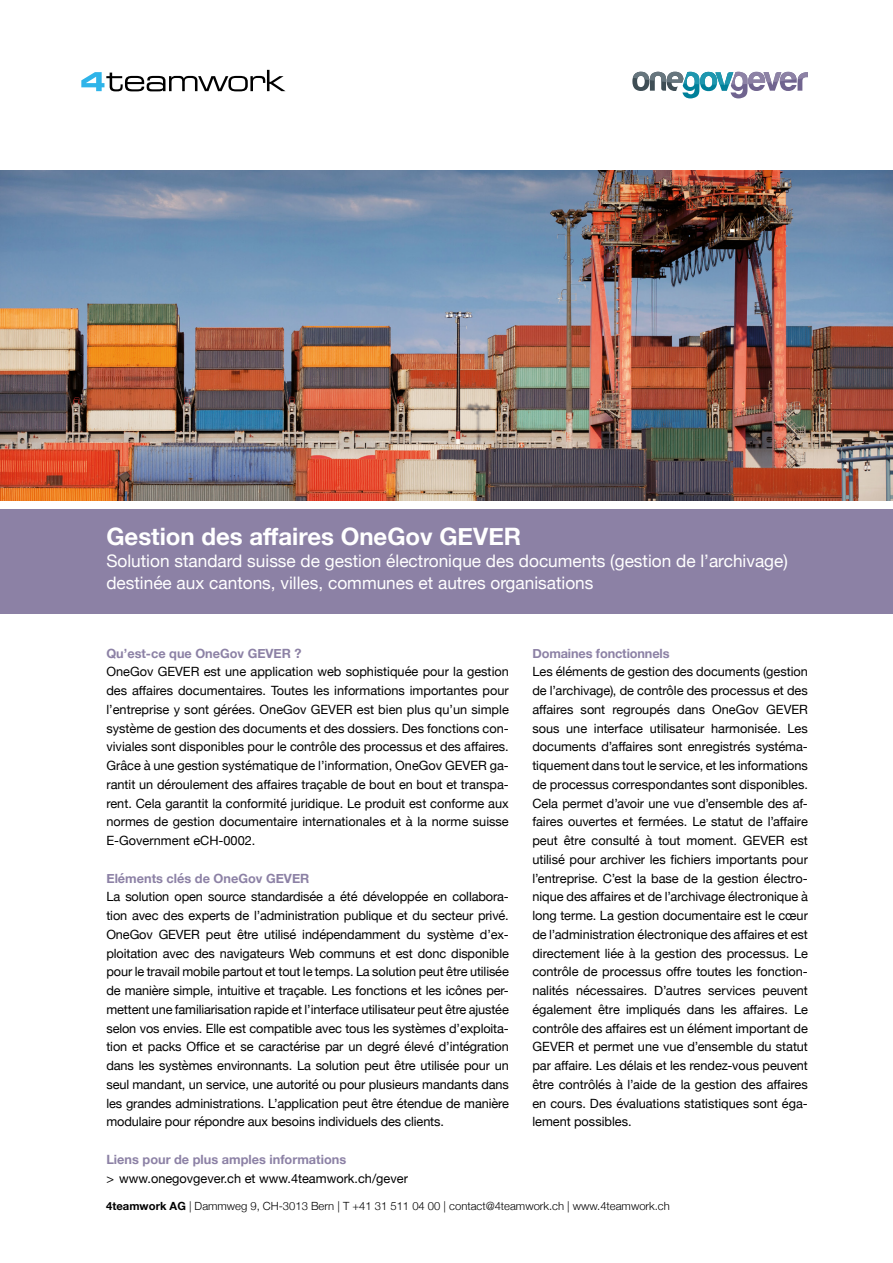
<style>
.page{position:relative;width:893px;height:1263px;background:#fff}
.page>*{position:absolute;margin:0;border:0;box-sizing:border-box;transform-origin:0 0}
.t1{font:700 24px "Helvetica Neue";color:#fff}
.t2{font:17.25px "Helvetica Neue";color:#fff}
.t3{font:12.75px/18.8px "Helvetica Neue";color:#000;text-align:justify}
.t4{font:700 12.75px "Helvetica Neue";color:#8c81a5}
.t5{font:300 11.25px "Helvetica Neue";color:#000}
.s1{font-weight:700}
</style>
<div class="page">
<svg style="left:81px;top:70px;width:204px;height:21px"></svg>
<svg style="left:632px;top:72px;width:176px;height:26px"></svg>
<div style="left:0;top:509px;width:893px;height:104px;background:#8c81a5"></div>
<img style="left:0;top:170px;width:893px;height:330px">
<p class="t1" style="left:106px;top:518px;width:416px">Gestion des affaires OneGov GEVER</p>
<p class="t2" style="left:106px;top:548px;width:683px">Solution standard suisse de gestion électronique des documents (gestion de l’archivage)</p>
<p class="t2" style="left:106px;top:570px;width:489px">destinée aux cantons, villes, communes et autres organisations</p>
<p class="t4" style="left:106px;top:643px;width:197px">Qu’est-ce que OneGov GEVER ?</p>
<p class="t3" style="left:106px;top:663px;width:404px">OneGov GEVER est une application web sophistiquée pour la gestion des affaires documentaires. Toutes les informations importantes pour l’entreprise y sont gérées. OneGov GEVER est bien plus qu’un simple système de gestion des documents et des dossiers. Des fonctions con&shy;viviales sont disponibles pour le contrôle des processus et des affaires.<br>Grâce à une gestion systématique de l’information, OneGov GEVER ga&shy;rantit un déroulement des affaires traçable de bout en bout et transpa&shy;rent. Cela garantit la conformité juridique. Le produit est conforme aux normes de gestion documentaire internationales et à la norme suisse E-Government eCH-0002.</p>
<p class="t4" style="left:106px;top:868px;width:205px">Eléments clés de OneGov GEVER</p>
<p class="t3" style="left:106px;top:888px;width:404px">La solution open source standardisée a été développée en collabora&shy;tion avec des experts de l’administration publique et du secteur privé.<br>OneGov GEVER peut être utilisé indépendamment du système d’ex&shy;ploitation avec des navigateurs Web communs et est donc disponible pour le travail mobile partout et tout le temps. La solution peut être utilisée de manière simple, intuitive et traçable. Les fonctions et les icônes per&shy;mettent une familiarisation rapide et l’interface utilisateur peut être ajustée selon vos envies. Elle est compatible avec tous les systèmes d’exploita&shy;tion et packs Office et se caractérise par un degré élevé d’intégration dans les systèmes environnants. La solution peut être utilisée pour un seul mandant, un service, une autorité ou pour plusieurs mandants dans les grandes administrations. L’application peut être étendue de manière modulaire pour répondre aux besoins individuels des clients.</p>
<p class="t4" style="left:106px;top:1149px;width:241px">Liens pour de plus amples informations</p>
<p class="t3" style="left:106px;top:1169px;width:303px">&gt; www.onegovgever.ch et www.4teamwork.ch/gever</p>
<p class="t4" style="left:532px;top:643px;width:139px">Domaines fonctionnels</p>
<p class="t3" style="left:532px;top:663px;width:277px">Les éléments de gestion des documents (gestion de l’archivage), de contrôle des processus et des affaires sont regroupés dans OneGov GEVER sous une interface utilisateur harmonisée. Les documents d’affaires sont enregistrés systéma&shy;tiquement dans tout le service, et les informations de processus correspondantes sont disponibles.<br>Cela permet d’avoir une vue d’ensemble des af&shy;faires ouvertes et fermées. Le statut de l’affaire peut être consulté à tout moment. GEVER est utilisé pour archiver les fichiers importants pour l’entreprise. C’est la base de la gestion électro&shy;nique des affaires et de l’archivage électronique à long terme. La gestion documentaire est le cœur de l’administration électronique des affaires et est directement liée à la gestion des processus. Le contrôle de processus offre toutes les fonction&shy;nalités nécessaires. D’autres services peuvent également être impliqués dans les affaires. Le contrôle des affaires est un élément important de GEVER et permet une vue d’ensemble du statut par affaire. Les délais et les rendez-vous peuvent être contrôlés à l’aide de la gestion des affaires en cours. Des évaluations statistiques sont éga&shy;lement possibles.</p>
<p class="t5" style="left:106px;top:1197px;width:565px"><span class="s1">4teamwork AG</span> | Dammweg 9, CH-3013 Bern | T +41 31 511 04 00 | contact@4teamwork.ch | www.4teamwork.ch</p>
</div>
